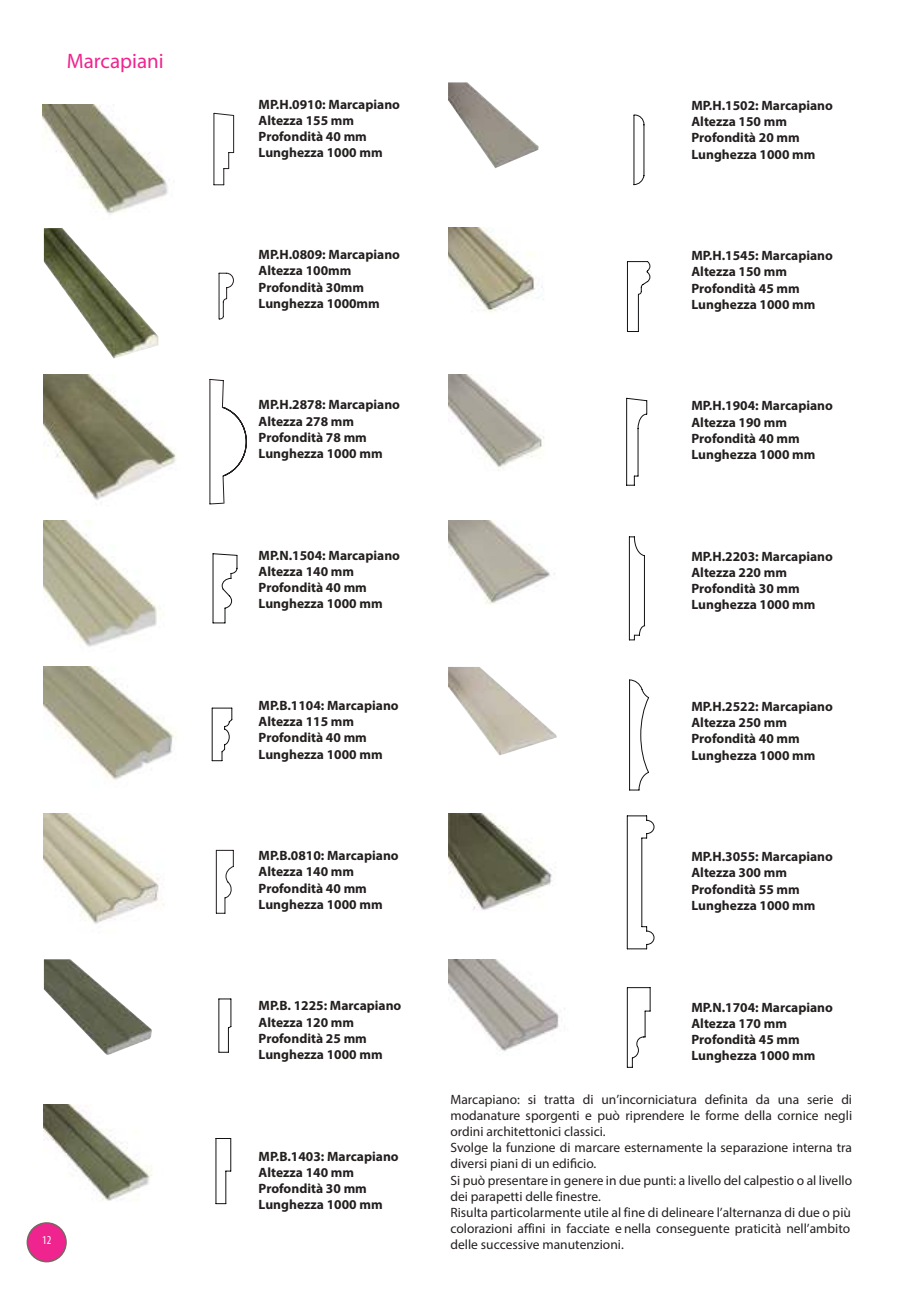
<style>
.page{position:relative;width:919px;height:1289px;background:#fff}
.page>*{position:absolute;margin:0;border:0;box-sizing:border-box;transform-origin:0 0}
.t1{font:21px "Myriad Pro";color:#f0248e}
.t2{font:700 13.5px/16.2px "Myriad Pro";color:#241f1f}
.t3{font:13.5px/16.2px "Myriad Pro";color:#241f1f}
.t4{font:condensed 12px "Myriad Pro";color:#fff}
</style>
<div class="page">
<div style="left:27px;top:1222px;width:39px;height:39px;background:#f0248e;border-radius:50%"></div>
<div style="left:27px;top:1222px;width:40px;height:40px;border:2px solid #756761;border-radius:50%"></div>
<img style="left:44px;top:374px;width:132px;height:129px">
<img style="left:44px;top:228px;width:114px;height:130px">
<img style="left:448px;top:228px;width:86px;height:32px">
<img style="left:42px;top:105px;width:126px;height:110px">
<img style="left:448px;top:82px;width:90px;height:86px">
<img style="left:44px;top:667px;width:132px;height:113px">
<img style="left:44px;top:520px;width:113px;height:127px">
<img style="left:44px;top:813px;width:120px;height:111px">
<img style="left:44px;top:959px;width:108px;height:96px">
<img style="left:44px;top:1104px;width:108px;height:97px">
<svg style="left:209px;top:112px;width:26px;height:392px"></svg>
<svg style="left:211px;top:553px;width:4px;height:208px"></svg>
<svg style="left:215px;top:260px;width:439px;height:944px"></svg>
<svg style="left:633px;top:114px;width:11px;height:71px"></svg>
<h1 class="t1" style="left:67px;top:48px;width:98px">Marcapiani</h1>
<p class="t4" style="left:42px;top:1232px;width:11px">12</p>
<p class="t2" style="left:258px;top:96px;width:143px">MP.H.0910: Marcapiano<br>Altezza 155 mm<br>Profondità 40 mm<br>Lunghezza 1000 mm</p>
<p class="t2" style="left:258px;top:246px;width:143px">MP.H.0809: Marcapiano<br>Altezza 100mm<br>Profondità 30mm<br>Lunghezza 1000mm</p>
<p class="t2" style="left:258px;top:396px;width:143px">MP.H.2878: Marcapiano<br>Altezza 278 mm<br>Profondità 78 mm<br>Lunghezza 1000 mm</p>
<p class="t2" style="left:258px;top:546px;width:143px">MP.N.1504: Marcapiano<br>Altezza 140 mm<br>Profondità 40 mm<br>Lunghezza 1000 mm</p>
<p class="t2" style="left:258px;top:696px;width:141px">MP.B.1104: Marcapiano<br>Altezza 115 mm<br>Profondità 40 mm<br>Lunghezza 1000 mm</p>
<p class="t2" style="left:258px;top:847px;width:141px">MP.B.0810: Marcapiano<br>Altezza 140 mm<br>Profondità 40 mm<br>Lunghezza 1000 mm</p>
<p class="t2" style="left:258px;top:997px;width:144px">MP.B. 1225: Marcapiano<br>Altezza 120 mm<br>Profondità 25 mm<br>Lunghezza 1000 mm</p>
<p class="t2" style="left:258px;top:1147px;width:141px">MP.B.1403: Marcapiano<br>Altezza 140 mm<br>Profondità 30 mm<br>Lunghezza 1000 mm</p>
<p class="t2" style="left:691px;top:97px;width:143px">MP.H.1502: Marcapiano<br>Altezza 150 mm<br>Profondità 20 mm<br>Lunghezza 1000 mm</p>
<p class="t2" style="left:691px;top:247px;width:143px">MP.H.1545: Marcapiano<br>Altezza 150 mm<br>Profondità 45 mm<br>Lunghezza 1000 mm</p>
<p class="t2" style="left:691px;top:397px;width:143px">MP.H.1904: Marcapiano<br>Altezza 190 mm<br>Profondità 40 mm<br>Lunghezza 1000 mm</p>
<p class="t2" style="left:691px;top:547px;width:143px">MP.H.2203: Marcapiano<br>Altezza 220 mm<br>Profondità 30 mm<br>Lunghezza 1000 mm</p>
<p class="t2" style="left:691px;top:698px;width:143px">MP.H.2522: Marcapiano<br>Altezza 250 mm<br>Profondità 40 mm<br>Lunghezza 1000 mm</p>
<p class="t2" style="left:691px;top:848px;width:143px">MP.H.3055: Marcapiano<br>Altezza 300 mm<br>Profondità 55 mm<br>Lunghezza 1000 mm</p>
<p class="t2" style="left:691px;top:998px;width:143px">MP.N.1704: Marcapiano<br>Altezza 170 mm<br>Profondità 45 mm<br>Lunghezza 1000 mm</p>
<p class="t3" style="left:450px;top:1090px;width:403px">Marcapiano: si tratta di un’incorniciatura definita da una serie di modanature sporgenti e può riprendere le forme della cornice negli ordini architettonici classici.<br>Svolge la funzione di marcare esternamente la separazione interna tra diversi piani di un edificio.<br>Si può presentare in genere in due punti: a livello del calpestio o al livello dei parapetti delle finestre.<br>Risulta particolarmente utile al fine di delineare l’alternanza di due o più colorazioni affini in facciate e nella conseguente praticità nell’ambito delle successive manutenzioni.</p>
</div>
